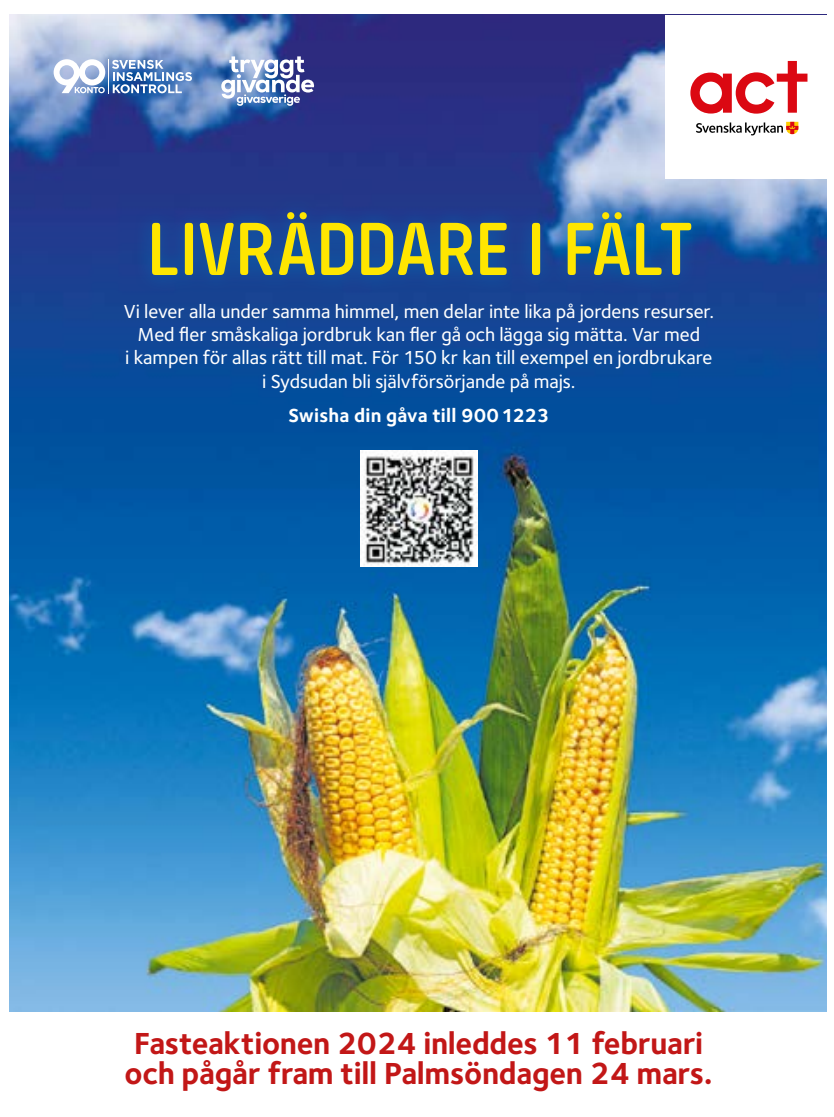
<style>
.page{position:relative;width:834px;height:1117px;background:#fff}
.page>*{position:absolute;margin:0;border:0;box-sizing:border-box;transform-origin:0 0}
.t1{font:600 78.05px "Pilcrow Soft";letter-spacing:-.03em;color:#ffe600}
.t2{font:700 31.5px/29.8px "Foundry Sterling OT3";letter-spacing:-.01em;color:#c21717;text-align:center}
.t3{font:500 19.43px/23.4px "Foundry Sterling OT3";letter-spacing:-.005em;color:#fff;text-align:center}
.t4{font:700 19.43px "Foundry Sterling OT3";letter-spacing:.005em;color:#fff}
</style>
<div class="page">
<img style="left:9px;top:15px;width:817px;height:995px">
<img style="left:361px;top:450px;width:116px;height:116px">
<div style="left:134px;top:195px;width:574px;height:98px;background:#006eb7;opacity:.75"></div>
<div style="left:664px;top:15px;width:162px;height:164px;background:#fff"></div>
<svg style="left:690px;top:61px;width:117px;height:53px"></svg>
<svg style="left:696px;top:122px;width:102px;height:13px"></svg>
<hr style="left:108px;top:59px;width:1px;height:34px;background:#fff">
<svg style="left:112px;top:60px;width:80px;height:33px"></svg>
<svg style="left:54px;top:59px;width:51px;height:34px"></svg>
<svg style="left:221px;top:56px;width:93px;height:50px"></svg>
<h1 class="t1" style="left:146px;top:210px;width:548px">LIVRÄDDARE I FÄLT</h1>
<p class="t3" style="left:124px;top:298px;width:591px">Vi lever alla under samma himmel, men delar inte lika på jordens resurser.<br>Med fler småskaliga jordbruk kan fler gå och lägga sig mätta. Var med<br>i kampen för allas rätt till mat. För 150 kr kan till exempel en jordbrukare i Sydsudan bli självförsörjande på majs.</p>
<p class="t4" style="left:288px;top:400px;width:262px">Swisha din gåva till 9001223</p>
<h2 class="t2" style="left:125px;top:1026px;width:589px">Fasteaktionen 2024 inleddes 11 februari och pågår fram till Palmsöndagen 24 mars.</h2>
</div>
